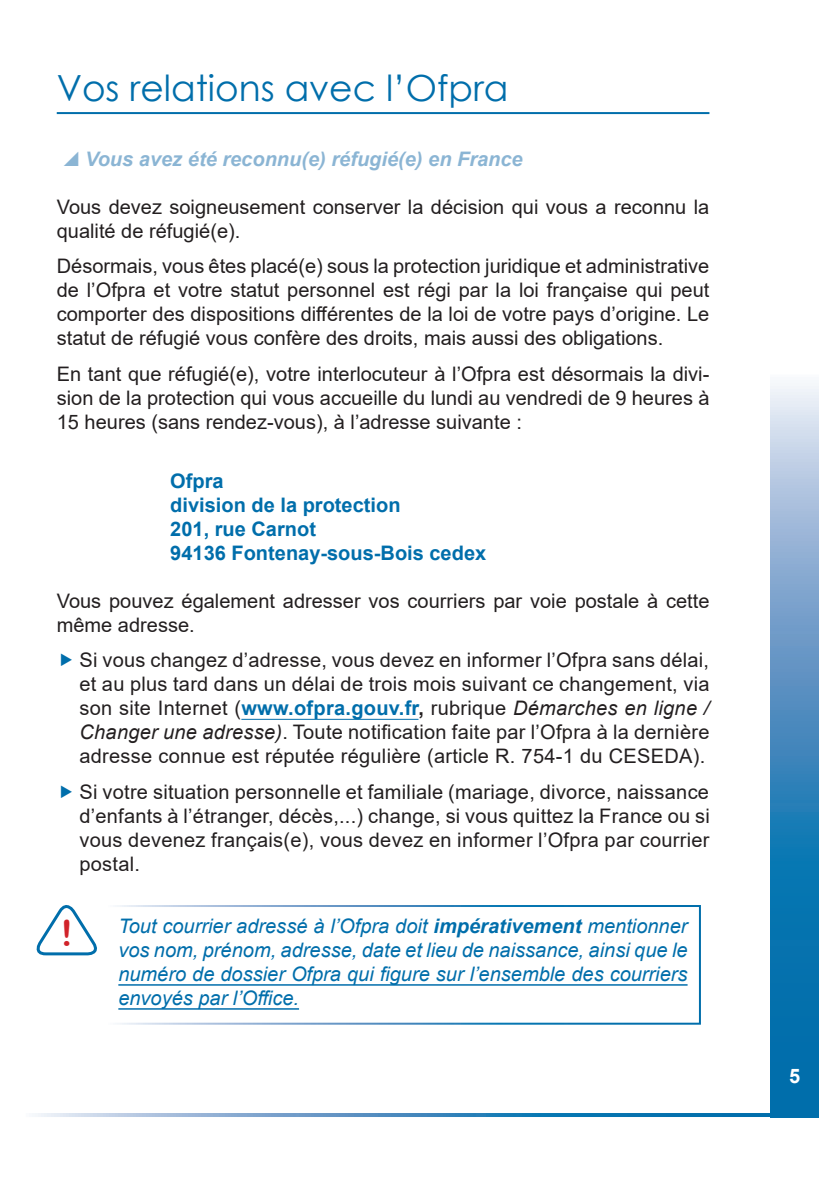
<style>
.page{position:relative;width:840px;height:1191px;background:#fff}
.page>*{position:absolute;margin:0;border:0;box-sizing:border-box;transform-origin:0 0}
.t1{font:36px "Century Gothic";color:#006eab}
.t2{font:36px "Arial Rounded MT Bold";color:#d1232a}
.t3{font:20px/24px "Arial";color:#231f20;text-align:justify}
.t4{font:italic 20px/24px "Arial";color:#006eab;text-align:justify}
.t5{font:700 20px/24px "Arial";color:#006eab}
.t6{font:italic 700 20px "Arial";color:#8bb5d4}
.t7{font:700 20px "Arial";color:#fff}
.s1{font-weight:700;color:#006eab}
.s2{font-weight:700}
.s3{font-style:italic}
</style>
<div class="page">
<svg style="left:770px;top:383px;width:48px;height:734px;background:#4f93c2"></svg>
<svg style="left:35px;top:1113px;width:771px;height:4px;background:#4f93c2"></svg>
<hr style="left:57px;top:112px;width:652px;height:2px;background:#006eab">
<hr style="left:241px;top:719px;width:177px;height:1px;background:#006eab">
<hr style="left:118px;top:984px;width:569px;height:1px;background:#006eab">
<hr style="left:118px;top:1008px;width:181px;height:1px;background:#006eab">
<div style="left:105px;top:905px;width:595px;height:119px;border:2px solid #fff"></div>
<svg style="left:36px;top:905px;width:61px;height:51px"></svg>
<h1 class="t1" style="left:57px;top:63px;width:453px">Vos relations avec l’Ofpra</h1>
<p class="t6" style="left:85px;top:145px;width:439px">Vous avez été reconnu(e) réfugié(e) en France</p>
<p class="t3" style="left:57px;top:195px;width:653px">Vous devez soigneusement conserver la décision qui vous a reconnu la qualité de réfugié(e).</p>
<p class="t3" style="left:57px;top:254px;width:653px">Désormais, vous êtes placé(e) sous la protection juridique et administrative de l’Ofpra et votre statut personnel est régi par la loi française qui peut comporter des dispositions différentes de la loi de votre pays d’origine. Le statut de réfugié vous confère des droits, mais aussi des obligations.</p>
<p class="t3" style="left:57px;top:361px;width:653px">En tant que réfugié(e), votre interlocuteur à l’Ofpra est désormais la divi&shy;sion de la protection qui vous accueille du lundi au vendredi de 9 heures à 15 heures (sans rendez-vous), à l’adresse suivante :</p>
<p class="t5" style="left:170px;top:469px;width:317px">Ofpra<br>division de la protection<br>201, rue Carnot<br>94136 Fontenay-sous-Bois cedex</p>
<p class="t3" style="left:57px;top:589px;width:653px">Vous pouvez également adresser vos courriers par voie postale à cette même adresse.</p>
<p class="t3" style="left:79px;top:648px;width:631px">Si vous changez d’adresse, vous devez en informer l’Ofpra sans délai, et au plus tard dans un délai de trois mois suivant ce changement, via son site Internet (<span class="s1">www.ofpra.gouv.fr</span><span class="s2">,</span> rubrique <span class="s3">Démarches en ligne / Changer une adresse)</span>. Toute notification faite par l’Ofpra à la dernière adresse connue est réputée régulière (article R. 754-1 du CESEDA).</p>
<p class="t3" style="left:79px;top:779px;width:631px">Si votre situation personnelle et familiale (mariage, divorce, naissance d’enfants à l’étranger, décès,...) change, si vous quittez la France ou si vous devenez français(e), vous devez en informer l’Ofpra par courrier postal.</p>
<h1 class="t2" style="left:61px;top:912px;width:13px">!</h1>
<p class="t4" style="left:118px;top:914px;width:570px">Tout courrier adressé à l’Ofpra doit <span class="s2">impérativement</span> mentionner vos nom, prénom, adresse, date et lieu de naissance, ainsi que le numéro de dossier Ofpra qui figure sur l’ensemble des courriers envoyés par l’Office.</p>
<p class="t7" style="left:788px;top:1062px;width:13px">5</p>
</div>
